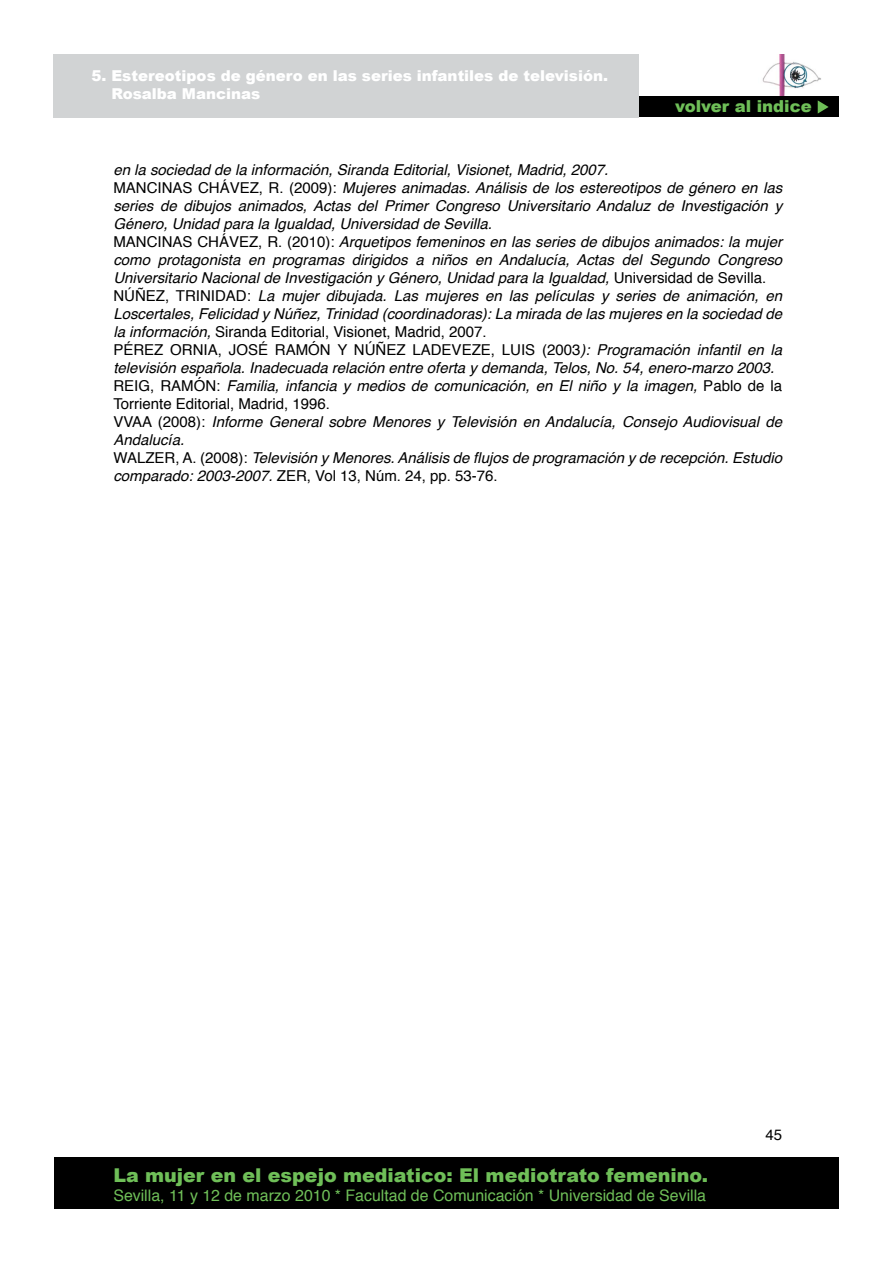
<style>
.page{position:relative;width:893px;height:1263px;background:#fff}
.page>*{position:absolute;margin:0;border:0;box-sizing:border-box;transform-origin:0 0}
.t1{font:900 19.05px "Arial";color:#6fbf58}
.t2{font:900 16.5px "Arial";color:#6fbf58}
.t3{font:15.9px "Helvetica";color:#6fbf58}
.Estilo_de_párrafo_2{font:italic 15px/18px "Helvetica";color:#000}
.t4{font:900 15px/18px "Arial";color:#fff}
.t5{font:15px "Helvetica";color:#000}
.s1{font-style:normal}
</style>
<div class="page">
<img style="left:758px;top:54px;width:63px;height:43px">
<div style="left:54px;top:1158px;width:785px;height:51px;background:#000"></div>
<div style="left:54px;top:97px;width:784px;height:20px;background:#000"></div>
<svg style="left:818px;top:100px;width:11px;height:14px"></svg>
<div style="left:54px;top:54px;width:585px;height:63px;background:#d1d3d4"></div>
<p class="t4" style="left:111px;top:66px;width:498px;text-indent:-20px">5. Estereotipos de género en las series infantiles de televisión.<br>Rosalba Mancinas</p>
<p class="t2" style="left:675px;top:95px;width:138px">volver al indice</p>
<p class="Estilo_de_párrafo_2" style="left:113px;top:161px;width:496px">en la sociedad de la información, Siranda Editorial, Visionet, Madrid, 2007.</p>
<p class="Estilo_de_párrafo_2" style="left:113px;top:179px;width:670px;text-align:justify"><span class="s1">MANCINAS CHÁVEZ, R. (2009):</span> Mujeres animadas. Análisis de los estereotipos de género en las series de dibujos animados, Actas del Primer Congreso Universitario Andaluz de Investigación y Género, Unidad para la Igualdad, Universidad de Sevilla.</p>
<p class="Estilo_de_párrafo_2" style="left:113px;top:233px;width:670px;text-align:justify"><span class="s1">MANCINAS CHÁVEZ, R. (2010):</span> Arquetipos femeninos en las series de dibujos animados: la mujer como protagonista en programas dirigidos a niños en Andalucía, Actas del Segundo Congreso Universitario Nacional de Investigación y Género, Unidad para la Igualdad, <span class="s1">Universidad de Sevilla.</span></p>
<p class="Estilo_de_párrafo_2" style="left:113px;top:287px;width:670px;text-align:justify"><span class="s1">NÚÑEZ, TRINIDAD:</span> La mujer dibujada. Las mujeres en las películas y series de animación, en Loscertales, Felicidad y Núñez, Trinidad (coordinadoras): La mirada de las mujeres en la sociedad de la información, <span class="s1">Siranda Editorial, Visionet, Madrid, 2007.</span></p>
<p class="Estilo_de_párrafo_2" style="left:113px;top:341px;width:670px"><span class="s1">PÉREZ ORNIA, JOSÉ RAMÓN Y NÚÑEZ LADEVEZE, LUIS (2003</span>): Programación infantil en la televisión española. Inadecuada relación entre oferta y demanda, Telos, No. 54, enero-marzo 2003.</p>
<p class="Estilo_de_párrafo_2" style="left:113px;top:377px;width:670px"><span class="s1">REIG, RAMÓN:</span> Familia, infancia y medios de comunicación, en El niño y la imagen, <span class="s1">Pablo de la<br>Torriente Editorial, Madrid, 1996.</span></p>
<p class="Estilo_de_párrafo_2" style="left:113px;top:413px;width:670px"><span class="s1">VVAA (2008):</span> Informe General sobre Menores y Televisión en Andalucía, Consejo Audiovisual de<br>Andalucía.</p>
<p class="Estilo_de_párrafo_2" style="left:113px;top:449px;width:670px"><span class="s1">WALZER, A. (2008):</span> Televisión y Menores. Análisis de flujos de programación y de recepción. Estudio comparado: 2003-2007. <span class="s1">ZER, Vol 13, Núm. 24, pp. 53-76.</span></p>
<p class="t1" style="left:113px;top:1161px;width:596px">La mujer en el espejo mediatico: El mediotrato femenino.</p>
<p class="t3" style="left:113px;top:1183px;width:594px">Sevilla, 11 y 12 de marzo 2010 * Facultad de Comunicación * Universidad de Sevilla</p>
<p class="t5" style="left:766px;top:1123px;width:18px">45</p>
</div>
